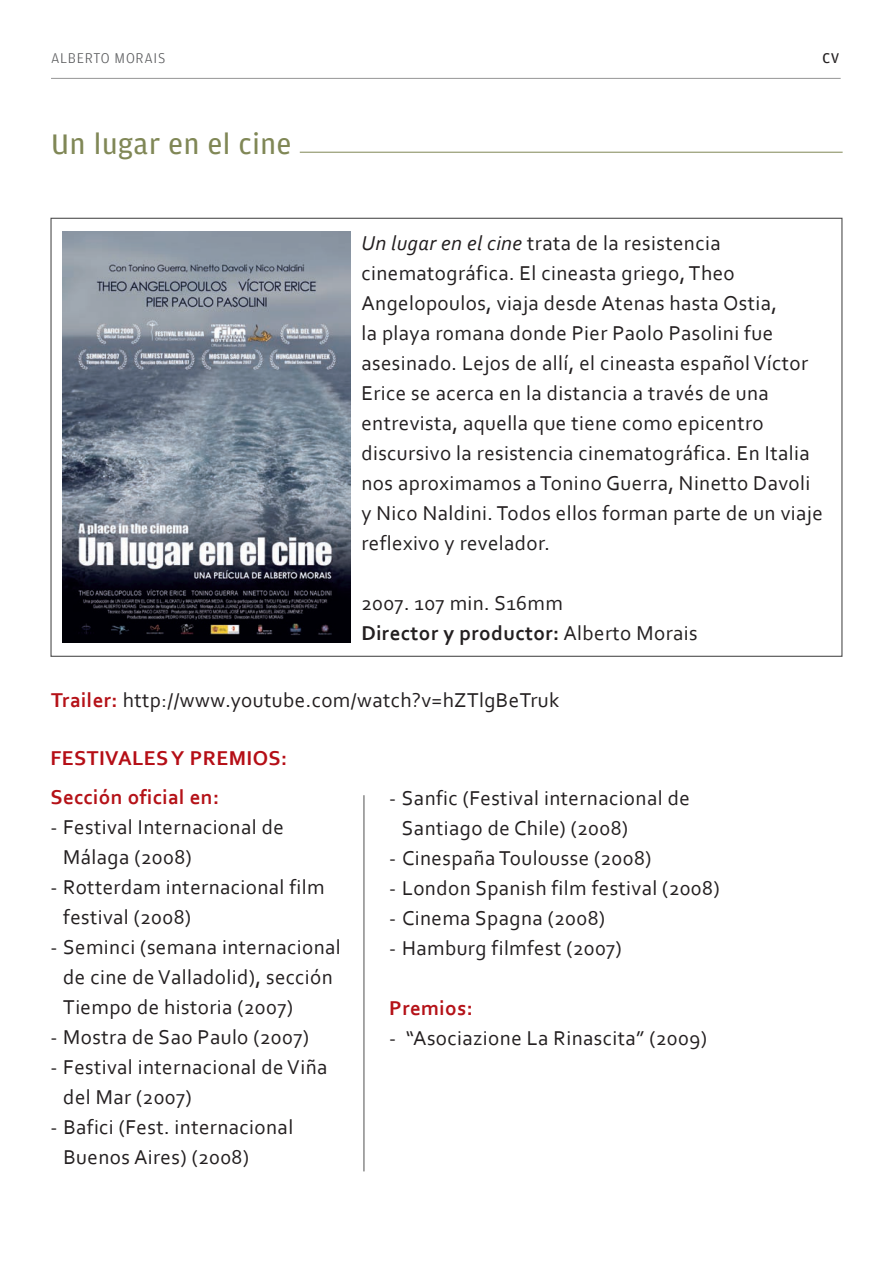
<style>
.page{position:relative;width:893px;height:1263px;background:#fff}
.page>*{position:absolute;margin:0;border:0;box-sizing:border-box;transform-origin:0 0}
.t1{font:30px "Amplitude";letter-spacing:.025em;color:#808756}
.t2{font:21px/30px "Corbel";letter-spacing:.02em;color:#231f20}
.t3{font:700 21px "Corbel";letter-spacing:.02em;color:#b51218}
.t4{font:700 21px "Corbel";letter-spacing:.02em;color:#b50e16}
.t5{font:300 15px "Amplitude";letter-spacing:.05em;color:#57585a}
.t6{font:15px "Amplitude";color:#231f20}
.s1{font-style:italic}
.s2{font-weight:700}
.s3{font-weight:700;color:#b51218}
</style>
<div class="page">
<hr style="left:51px;top:78px;width:790px;height:1px;background:#969696">
<hr style="left:300px;top:152px;width:543px;height:1px;background:#808756">
<img style="left:62px;top:232px;width:289px;height:410px">
<hr style="left:364px;top:795px;width:1px;height:376px;background:#505050">
<p class="t5" style="left:51px;top:49px;width:116px">ALBERTO MORAIS</p>
<p class="t6" style="left:823px;top:49px;width:18px">CV</p>
<h1 class="t1" style="left:51px;top:125px;width:242px">Un lugar en el cine</h1>
<p class="t2" style="left:361px;top:227px;width:463px"><span class="s1">Un lugar en el cine</span> trata de la resistencia cinematográfica. El cineasta griego, Theo Angelopoulos, viaja desde Atenas hasta Ostia,<br>la playa romana donde Pier Paolo Pasolini fue asesinado. Lejos de allí, el cineasta español Víctor Erice se acerca en la distancia a través de una entrevista, aquella que tiene como epicentro discursivo la resistencia cinematográfica. En Italia nos aproximamos a Tonino Guerra, Ninetto Davoli y Nico Naldini. Todos ellos forman parte de un viaje reflexivo y revelador.</p>
<p class="t2" style="left:361px;top:587px;width:338px">2007. 107 min. S16mm<br><span class="s2">Director y productor:</span> Alberto Morais</p>
<p class="t2" style="left:51px;top:684px;width:510px"><span class="s3">Trailer:</span> http://www.youtube.com/watch?v=hZTlgBeTruk</p>
<p class="t4" style="left:50px;top:745px;width:238px">FESTIVALES Y PREMIOS:</p>
<p class="t3" style="left:50px;top:784px;width:170px">Sección oficial en:</p>
<p class="t2" style="left:63px;top:812px;width:222px;text-indent:-13px">- Festival Internacional de<br>Málaga (2008)</p>
<p class="t2" style="left:63px;top:872px;width:263px;text-indent:-13px">- Rotterdam internacional film festival (2008)</p>
<p class="t2" style="left:63px;top:932px;width:279px;text-indent:-13px">- Seminci (semana internacional de cine de Valladolid), sección<br>Tiempo de historia (2007)</p>
<p class="t2" style="left:51px;top:1022px;width:260px">- Mostra de Sao Paulo (2007)</p>
<p class="t2" style="left:63px;top:1052px;width:266px;text-indent:-13px">- Festival internacional de Viña del Mar (2007)</p>
<p class="t2" style="left:63px;top:1112px;width:231px;text-indent:-13px">- Bafici (Fest. internacional<br>Buenos Aires) (2008)</p>
<p class="t2" style="left:402px;top:782px;width:289px;text-indent:-13px">- Sanfic (Festival internacional de<br>Santiago de Chile) (2008)</p>
<p class="t2" style="left:389px;top:842px;width:264px">- Cinespaña Toulousse (2008)</p>
<p class="t2" style="left:389px;top:872px;width:332px">- London Spanish film festival (2008)</p>
<p class="t2" style="left:389px;top:902px;width:217px">- Cinema Spagna (2008)</p>
<p class="t2" style="left:389px;top:932px;width:234px">- Hamburg filmfest (2007)</p>
<p class="t3" style="left:389px;top:995px;width:85px">Premios:</p>
<p class="t2" style="left:389px;top:1022px;width:319px">- “Asociazione La Rinascita” (2009)</p>
</div>
